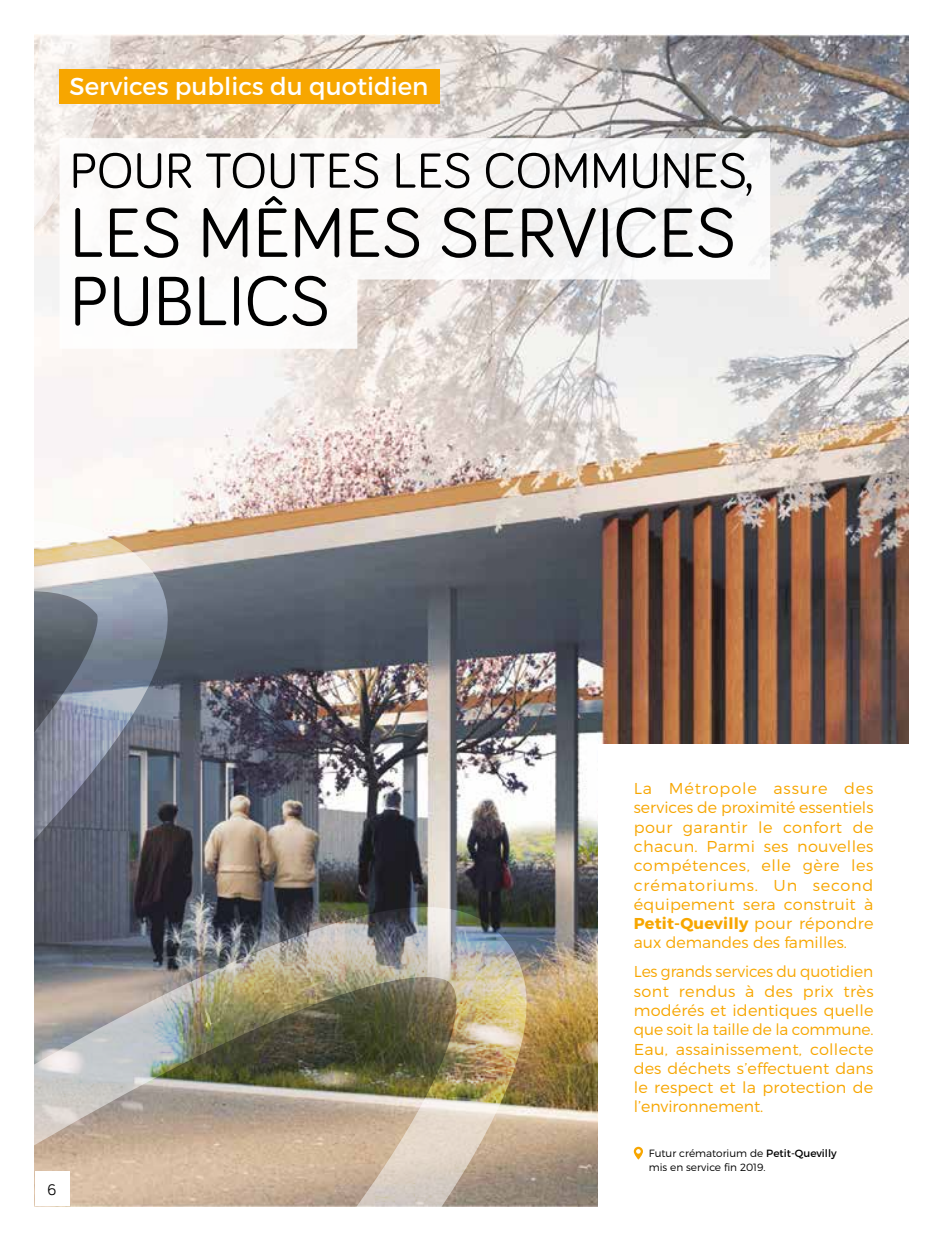
<style>
.page{position:relative;width:943px;height:1241px;background:#fff}
.page>*{position:absolute;margin:0;border:0;box-sizing:border-box;transform-origin:0 0}
.t1{font:71.75px/68.2px "Bariol";color:#000}
.t2{font:50.75px "Bariol";color:#000}
.t3{font:24.5px "Montserrat";color:#fff}
.t4{font:300 15.75px/19.2px "Montserrat";letter-spacing:.005em;color:#f7a600;text-align:justify}
.t5{font:15.75px "Bariol";color:#000}
.t6{font:300 10.5px/14px "Montserrat";color:#000}
.s1{font-weight:700}
.s2{font-weight:400}
</style>
<div class="page">
<img style="left:528px;top:35px;width:380px;height:1170px">
<hr style="left:942px;top:394px;width:1px;height:292px;background:#ededed">
<div style="left:598px;top:744px;width:345px;height:496px;background:#fff"></div>
<svg style="left:633px;top:1146px;width:10px;height:13px"></svg>
<img style="left:34px;top:34px;width:494px;height:1173px">
<div style="left:60px;top:69px;width:380px;height:35px;background:#f7a600"></div>
<svg style="left:60px;top:138px;width:710px;height:210px"></svg>
<div style="left:35px;top:1171px;width:34px;height:34px;background:#fff"></div>
<h3 class="t3" style="left:70px;top:71px;width:360px">Services publics du quotidien</h3>
<h2 class="t2" style="left:70px;top:136px;width:685px">POUR TOUTES LES COMMUNES,</h2>
<h1 class="t1" style="left:70px;top:195px;width:668px">LES MÊMES SERVICES<br>PUBLICS</h1>
<p class="t5" style="left:48px;top:1178px;width:10px">6</p>
<p class="t4" style="left:633px;top:778px;width:241px">La Métropole assure des services de proximité essentiels pour garantir le confort de chacun. Parmi ses nouvelles compétences, elle gère les crématoriums. Un second équipement sera construit à <span class="s1">Petit-Quevilly</span> pour répondre aux demandes des familles.</p>
<p class="t4" style="left:633px;top:961px;width:241px">Les grands services du quotidien sont rendus à des prix très modérés et identiques quelle que soit la taille de la commune.<br>Eau, assainissement, collecte des déchets s’effectuent dans le respect et la protection de l’environnement.</p>
<p class="t6" style="left:648px;top:1146px;width:189px">Futur crématorium de <span class="s2">Petit-Quevilly </span>mis en service fin 2019.</p>
</div>
